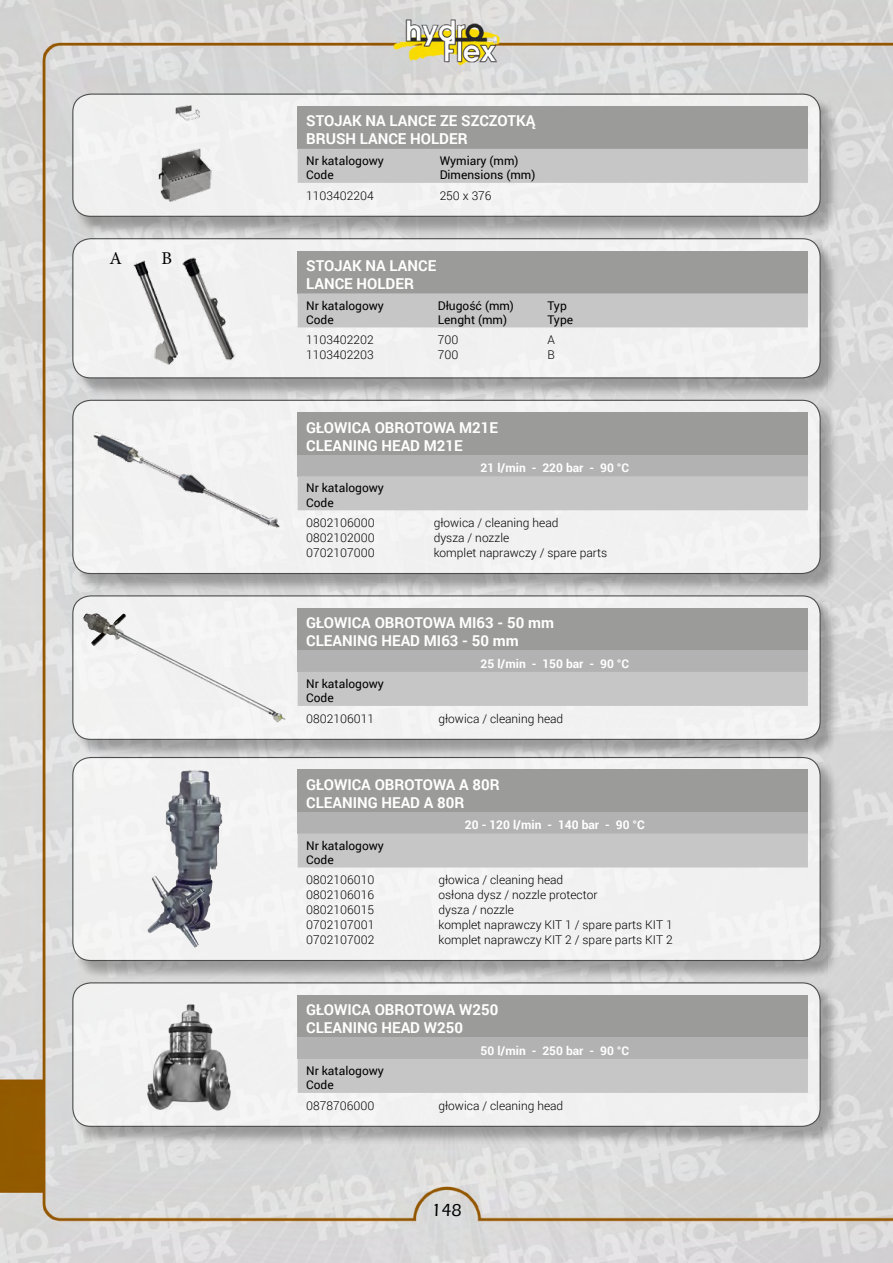
<style>
.page{position:relative;width:893px;height:1263px;background:#fff}
.page>*{position:absolute;margin:0;border:0;box-sizing:border-box;transform-origin:0 0}
.t1{font:500 18px "Eras ITC";color:#000}
.t2{font:18px "Minion Pro";color:#000}
.t3{font:700 15px/18px "Roboto";color:#fff}
.t4{font:300 12px/15px "Roboto";color:#000}
.t5{font:12px/14.4px "Roboto";color:#000}
.t6{font:700 12px "Roboto";color:#fff}
</style>
<div class="page">
<img style="left:0;top:0;width:893px;height:1263px">
<div style="left:74px;top:96px;width:766px;height:140px;background:#000;opacity:.45"></div>
<div style="left:73px;top:94px;width:747px;height:122px;background:#f0f0f0;border-radius:18px"></div>
<div style="left:72px;top:94px;width:749px;height:123px;border:1px solid #000;border-radius:18px"></div>
<div style="left:298px;top:106px;width:510px;height:43px;background:#9b9b9a"></div>
<div style="left:298px;top:149px;width:510px;height:34px;background:#c6c6c6"></div>
<div style="left:74px;top:240px;width:766px;height:157px;background:#000;opacity:.45"></div>
<div style="left:73px;top:239px;width:747px;height:139px;background:#f0f0f0;border-radius:18px"></div>
<div style="left:72px;top:238px;width:749px;height:140px;border:1px solid #000;border-radius:18px"></div>
<div style="left:298px;top:251px;width:510px;height:42px;background:#9b9b9a"></div>
<div style="left:298px;top:293px;width:510px;height:34px;background:#c6c6c6"></div>
<div style="left:74px;top:401px;width:766px;height:192px;background:#000;opacity:.45"></div>
<div style="left:73px;top:400px;width:747px;height:173px;background:#f1f1f1;border-radius:18px"></div>
<div style="left:72px;top:400px;width:749px;height:174px;border:1px solid #000;border-radius:18px"></div>
<div style="left:298px;top:412px;width:510px;height:43px;background:#9b9b9a"></div>
<div style="left:298px;top:455px;width:510px;height:21px;background:#b3b2b2"></div>
<div style="left:298px;top:476px;width:510px;height:34px;background:#c6c6c6"></div>
<img style="left:158px;top:105px;width:54px;height:97px">
<img style="left:133px;top:257px;width:102px;height:108px">
<img style="left:84px;top:432px;width:196px;height:96px">
<div style="left:74px;top:597px;width:766px;height:161px;background:#000;opacity:.45"></div>
<div style="left:73px;top:596px;width:747px;height:143px;background:#f1f1f1;border-radius:18px"></div>
<div style="left:72px;top:595px;width:749px;height:145px;border:1px solid #000;border-radius:18px"></div>
<div style="left:298px;top:608px;width:510px;height:43px;background:#9b9b9a"></div>
<div style="left:298px;top:651px;width:510px;height:21px;background:#b3b2b2"></div>
<div style="left:298px;top:672px;width:510px;height:34px;background:#c6c6c6"></div>
<img style="left:83px;top:613px;width:203px;height:110px">
<div style="left:74px;top:759px;width:766px;height:221px;background:#000;opacity:.45"></div>
<div style="left:73px;top:757px;width:747px;height:203px;background:#f1f1f1;border-radius:18px"></div>
<div style="left:72px;top:757px;width:749px;height:204px;border:1px solid #000;border-radius:18px"></div>
<div style="left:298px;top:770px;width:510px;height:42px;background:#9b9b9a"></div>
<div style="left:298px;top:812px;width:510px;height:21px;background:#b3b2b2"></div>
<div style="left:298px;top:833px;width:510px;height:34px;background:#c6c6c6"></div>
<img style="left:147px;top:770px;width:75px;height:178px">
<div style="left:74px;top:984px;width:766px;height:161px;background:#000;opacity:.45"></div>
<div style="left:73px;top:983px;width:747px;height:143px;background:#f1f1f1;border-radius:18px"></div>
<div style="left:72px;top:982px;width:749px;height:145px;border:1px solid #000;border-radius:18px"></div>
<div style="left:298px;top:995px;width:510px;height:42px;background:#9b9b9a"></div>
<div style="left:298px;top:1037px;width:510px;height:22px;background:#b3b2b2"></div>
<div style="left:298px;top:1059px;width:510px;height:34px;background:#c6c6c6"></div>
<img style="left:147px;top:1004px;width:84px;height:107px">
<h1 class="t2" style="left:109px;top:247px;width:14px">A</h1>
<h1 class="t2" style="left:162px;top:246px;width:12px">B</h1>
<p class="t3" style="left:306px;top:111px;width:231px">STOJAK NA LANCE ZE SZCZOTKĄ<br>BRUSH LANCE HOLDER</p>
<p class="t5" style="left:306px;top:153px;width:79px">Nr katalogowy<br>Code</p>
<p class="t5" style="left:440px;top:153px;width:97px">Wymiary (mm)<br>Dimensions (mm)</p>
<p class="t4" style="left:306px;top:188px;width:69px">1103402204</p>
<p class="t4" style="left:440px;top:188px;width:53px">250 x 376</p>
<p class="t3" style="left:306px;top:256px;width:132px">STOJAK NA LANCE<br>LANCE HOLDER</p>
<p class="t5" style="left:306px;top:298px;width:79px">Nr katalogowy<br>Code</p>
<p class="t5" style="left:438px;top:298px;width:78px">Długość (mm)<br>Lenght (mm)</p>
<p class="t5" style="left:547px;top:298px;width:27px">Typ<br>Type</p>
<p class="t4" style="left:306px;top:332px;width:69px">1103402202<br>1103402203</p>
<p class="t4" style="left:438px;top:332px;width:22px">700<br>700</p>
<p class="t4" style="left:547px;top:332px;width:9px">A<br>B</p>
<p class="t3" style="left:306px;top:418px;width:193px">GŁOWICA OBROTOWA M21E<br>CLEANING HEAD M21E</p>
<p class="t6" style="left:481px;top:459px;width:150px">21 l/min - 220 bar - 90 °C</p>
<p class="t5" style="left:306px;top:480px;width:79px">Nr katalogowy<br>Code</p>
<p class="t4" style="left:306px;top:515px;width:70px;text-align:justify">0802106000<br>0802102000<br>0702107000</p>
<p class="t4" style="left:434px;top:515px;width:175px">głowica / cleaning head<br>dysza / nozzle<br>komplet naprawczy / spare parts</p>
<p class="t3" style="left:306px;top:613px;width:249px">GŁOWICA OBROTOWA MI63 - 50 mm<br>CLEANING HEAD MI63 - 50 mm</p>
<p class="t6" style="left:481px;top:655px;width:150px">25 l/min - 150 bar - 90 °C</p>
<p class="t5" style="left:306px;top:676px;width:79px">Nr katalogowy<br>Code</p>
<p class="t4" style="left:306px;top:710px;width:69px">0802106011</p>
<p class="t4" style="left:438px;top:710px;width:126px">głowica / cleaning head</p>
<p class="t3" style="left:306px;top:775px;width:195px">GŁOWICA OBROTOWA A 80R<br>CLEANING HEAD A 80R</p>
<p class="t6" style="left:465px;top:816px;width:181px">20 - 120 l/min - 140 bar - 90 °C</p>
<p class="t5" style="left:306px;top:838px;width:79px">Nr katalogowy<br>Code</p>
<p class="t4" style="left:306px;top:872px;width:70px;text-align:justify">0802106010<br>0802106016<br>0802106015<br>0702107001<br>0702107002</p>
<p class="t4" style="left:438px;top:872px;width:236px">głowica / cleaning head<br>osłona dysz / nozzle protector<br>dysza / nozzle<br>komplet naprawczy KIT 1 / spare parts KIT 1 komplet naprawczy KIT 2 / spare parts KIT 2</p>
<p class="t3" style="left:306px;top:1000px;width:194px">GŁOWICA OBROTOWA W250<br>CLEANING HEAD W250</p>
<p class="t6" style="left:481px;top:1042px;width:150px">50 l/min - 250 bar - 90 °C</p>
<p class="t5" style="left:306px;top:1063px;width:79px">Nr katalogowy<br>Code</p>
<p class="t4" style="left:306px;top:1097px;width:70px">0878706000</p>
<p class="t4" style="left:438px;top:1097px;width:126px">głowica / cleaning head</p>
<h1 class="t1" style="left:431px;top:1200px;width:32px">148</h1>
</div>
